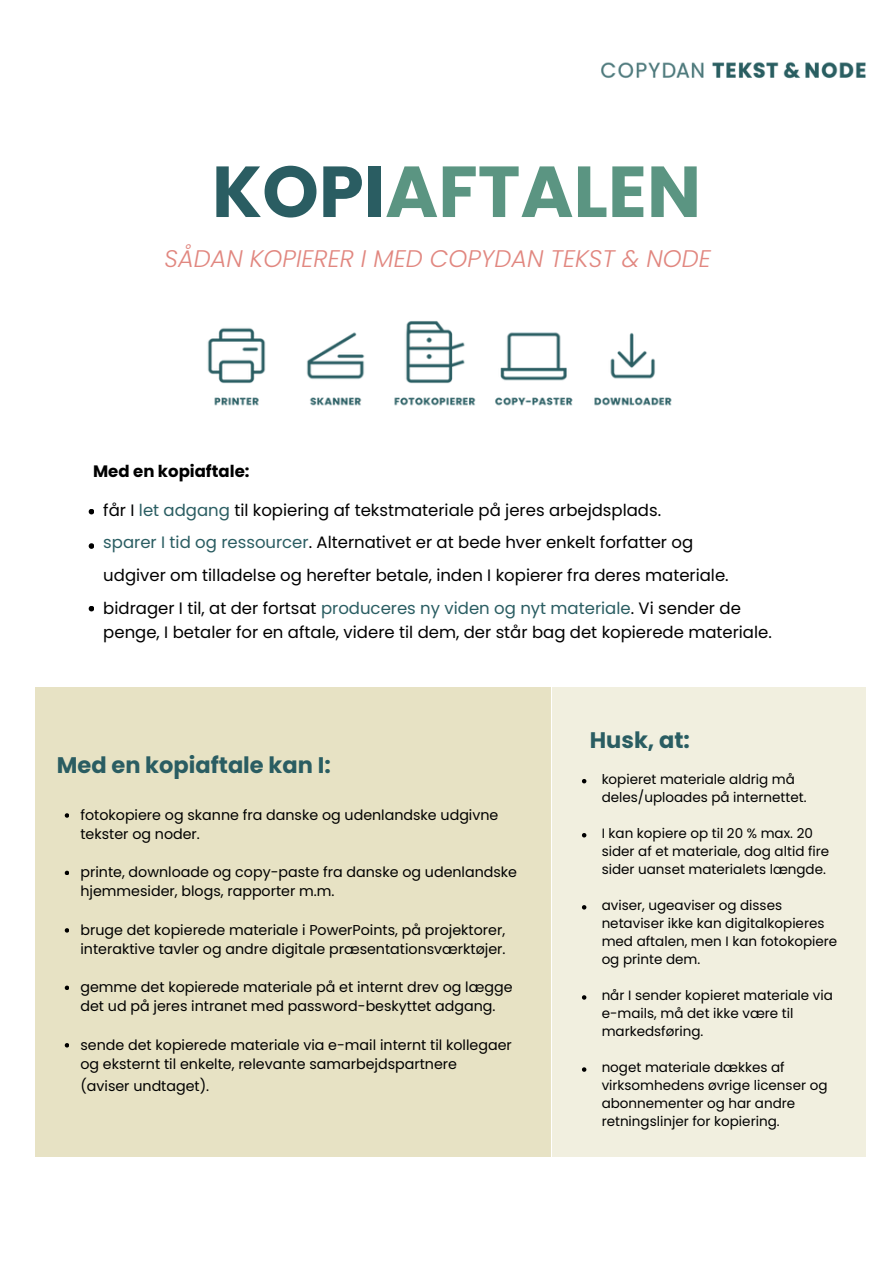
<style>
.page{position:relative;width:894px;height:1264px;background:#fff}
.page>*{position:absolute;margin:0;border:0;box-sizing:border-box;transform-origin:0 0}
.t1{font:700 72px "Poppins";color:#5b9582}
.t2{font:italic 300 24px "Poppins";color:#e18780}
.t3{font:700 22.5px "Poppins";color:#2a5d62}
.t4{font:16.5px/32.7px "Poppins";color:#000}
.t5{font:700 16.5px "Poppins";color:#000}
.t6{font:14.25px/19.2px "Poppins";color:#000}
.t7{font:13.5px/18px "Poppins";color:#000}
.s1{color:#2a5d62}
</style>
<div class="page">
<div style="left:35px;top:687px;width:516px;height:469px;background:#e7e2c4"></div>
<img style="left:601px;top:62px;width:265px;height:17px">
<img style="left:207px;top:321px;width:465px;height:85px">
<svg style="left:65px;top:813px;width:4px;height:4px"></svg>
<svg style="left:65px;top:870px;width:4px;height:5px"></svg>
<svg style="left:65px;top:928px;width:4px;height:4px"></svg>
<svg style="left:65px;top:985px;width:4px;height:5px"></svg>
<svg style="left:65px;top:1043px;width:4px;height:4px"></svg>
<svg style="left:89px;top:509px;width:5px;height:5px"></svg>
<svg style="left:89px;top:543px;width:5px;height:6px"></svg>
<svg style="left:89px;top:606px;width:5px;height:5px"></svg>
<div style="left:553px;top:687px;width:312px;height:469px;background:#f1efdf"></div>
<svg style="left:582px;top:779px;width:4px;height:4px"></svg>
<svg style="left:582px;top:833px;width:4px;height:4px"></svg>
<svg style="left:582px;top:905px;width:4px;height:4px"></svg>
<svg style="left:581px;top:995px;width:5px;height:4px"></svg>
<svg style="left:581px;top:1067px;width:5px;height:4px"></svg>
<p class="t1" style="left:212px;top:141px;width:490px"><span class="s1">KOPI</span>AFTALEN</p>
<p class="t2" style="left:164px;top:242px;width:547px">SÅDAN KOPIERER I MED COPYDAN TEKST &amp; NODE</p>
<p class="t5" style="left:93px;top:460px;width:158px">Med en kopiaftale:</p>
<p class="t4" style="left:103px;top:493px;width:639px">får I <span class="s1">let adgang</span> til kopiering af tekstmateriale på jeres arbejdsplads.<br><span class="s1">sparer I tid og ressourcer</span>. Alternativet er at bede hver enkelt forfatter og udgiver om tilladelse og herefter betale, inden I kopierer fra deres materiale. bidrager I til, at der fortsat <span class="s1">produceres ny viden og nyt materiale</span>. Vi sender de</p>
<p class="t4" style="left:103px;top:616px;width:670px">penge, I betaler for en aftale, videre til dem, der står bag det kopierede materiale.</p>
<p class="t3" style="left:57px;top:749px;width:275px">Med en kopiaftale kan I:</p>
<h2 class="t6" style="left:80px;top:805px;width:419px">fotokopiere og skanne fra danske og udenlandske udgivne tekster og noder.</h2>
<p class="t6" style="left:80px;top:862px;width:438px">printe, downloade og copy-paste fra danske og udenlandske hjemmesider, blogs, rapporter m.m.</p>
<h4 class="t6" style="left:80px;top:920px;width:426px">bruge det kopierede materiale i PowerPoints, på projektorer, interaktive tavler og andre digitale præsentationsværktøjer.</h4>
<h5 class="t6" style="left:80px;top:977px;width:433px">gemme det kopierede materiale på et internt drev og lægge det ud på jeres intranet med password-beskyttet adgang.</h5>
<h3 class="t6" style="left:80px;top:1034px;width:433px">sende det kopierede materiale via e-mail internt til kollegaer og eksternt til enkelte, relevante samarbejdspartnere</h3>
<p class="t6" style="left:80px;top:1076px;width:130px">(aviser undtaget).</p>
<p class="t3" style="left:589px;top:724px;width:102px">Husk, at:</p>
<p class="t7" style="left:601px;top:770px;width:206px">kopieret materiale aldrig må deles/uploades på internettet.</p>
<p class="t7" style="left:601px;top:824px;width:229px">I kan kopiere op til 20 % max. 20 sider af et materiale, dog altid fire sider uanset materialets længde.</p>
<h3 class="t7" style="left:601px;top:896px;width:237px">aviser, ugeaviser og disses netaviser ikke kan digitalkopieres med aftalen, men I kan fotokopiere og printe dem.</h3>
<p class="t7" style="left:601px;top:986px;width:232px">når I sender kopieret materiale via e-mails, må det ikke være til markedsføring.</p>
<p class="t7" style="left:601px;top:1058px;width:227px">noget materiale dækkes af virksomhedens øvrige licenser og abonnementer og har andre retningslinjer for kopiering.</p>
</div>
